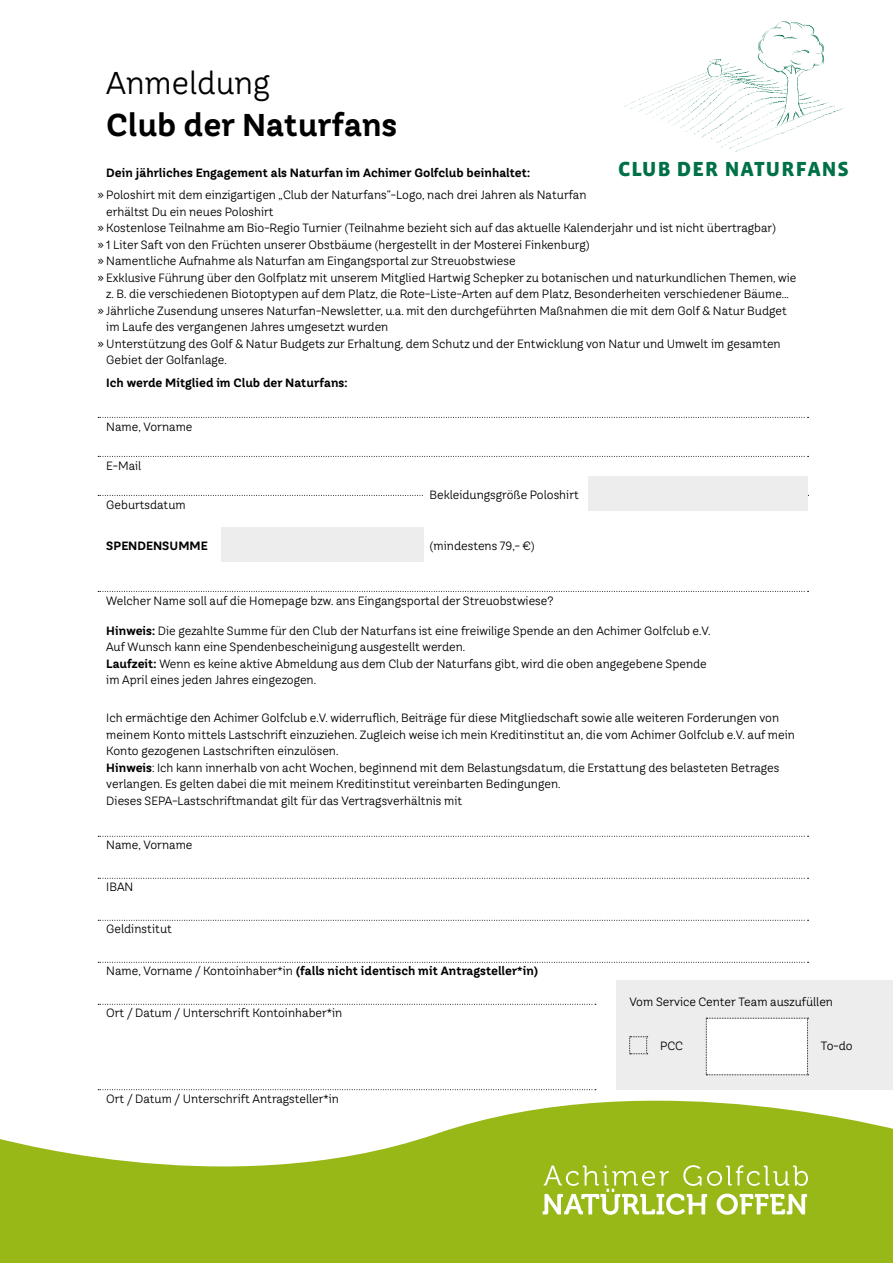
<style>
.page{position:relative;width:893px;height:1263px;background:#97b816}
.page>*{position:absolute;margin:0;border:0;box-sizing:border-box;transform-origin:0 0}
.t1{font:700 31.5px "TT Hazelnuts";color:#000}
.t2{font:31.5px "TT Hazelnuts";color:#000}
.t3{font:25.8px "Vista Sans SC Bold";color:#007147}
.t4{font:12px/16.5px "TT Hazelnuts";color:#000}
.t5{font:700 12px "TT Hazelnuts";color:#000}
.s1{font-weight:700}
.s2{font-weight:400}
</style>
<div class="page">
<div style="left:0;top:0;width:893px;height:1167px;background:#fff"></div>
<svg style="left:543px;top:1165px;width:265px;height:50px"></svg>
<svg style="left:98px;top:417px;width:710px;height:1px"></svg>
<svg style="left:98px;top:456px;width:710px;height:1px"></svg>
<svg style="left:98px;top:495px;width:325px;height:1px"></svg>
<svg style="left:98px;top:591px;width:710px;height:1px"></svg>
<svg style="left:98px;top:1089px;width:498px;height:1px"></svg>
<svg style="left:98px;top:836px;width:710px;height:1px"></svg>
<svg style="left:98px;top:878px;width:710px;height:1px"></svg>
<svg style="left:98px;top:920px;width:710px;height:1px"></svg>
<svg style="left:98px;top:962px;width:710px;height:1px"></svg>
<svg style="left:98px;top:1004px;width:498px;height:1px"></svg>
<div style="left:423px;top:477px;width:385px;height:34px;background:#fff"></div>
<div style="left:588px;top:476px;width:220px;height:34px;background:#ededed"></div>
<div style="left:221px;top:527px;width:202px;height:34px;background:#ededed"></div>
<div style="left:617px;top:980px;width:276px;height:110px;background:#ededed"></div>
<svg style="left:629px;top:1036px;width:19px;height:18px"></svg>
<div style="left:706px;top:1018px;width:102px;height:57px;background:#fff"></div>
<svg style="left:624px;top:21px;width:219px;height:131px;background:#f9fbfa"></svg>
<h1 class="t2" style="left:106px;top:63px;width:165px">Anmeldung</h1>
<h1 class="t1" style="left:106px;top:105px;width:293px">Club der Naturfans</h1>
<p class="t5" style="left:106px;top:164px;width:425px">Dein jährliches Engagement als Naturfan im Achimer Golfclub beinhaltet:</p>
<p class="t4" style="left:98px;top:186px;width:490px">» Poloshirt mit dem einzigartigen „Club der Naturfans“-Logo, nach drei Jahren als Naturfan</p>
<p class="t4" style="left:106px;top:203px;width:169px">erhältst Du ein neues Poloshirt</p>
<p class="t4" style="left:98px;top:219px;width:680px">» Kostenlose Teilnahme am Bio-Regio Turnier (Teilnahme bezieht sich auf das aktuelle Kalenderjahr und ist nicht übertragbar)</p>
<p class="t4" style="left:98px;top:236px;width:494px">» 1 Liter Saft von den Früchten unserer Obstbäume (hergestellt in der Mosterei Finkenburg)</p>
<p class="t4" style="left:98px;top:252px;width:419px">» Namentliche Aufnahme als Naturfan am Eingangsportal zur Streuobstwiese</p>
<p class="t4" style="left:98px;top:269px;width:700px">» Exklusive Führung über den Golfplatz mit unserem Mitglied Hartwig Schepker zu botanischen und naturkundlichen Themen, wie</p>
<p class="t4" style="left:106px;top:285px;width:684px">z. B. die verschiedenen Biotoptypen auf dem Platz, die Rote-Liste-Arten auf dem Platz, Besonderheiten verschiedener Bäume…</p>
<p class="t4" style="left:98px;top:302px;width:691px">» Jährliche Zusendung unseres Naturfan-Newsletter, u.a. mit den durchgeführten Maßnahmen die mit dem Golf &amp; Natur Budget</p>
<p class="t4" style="left:106px;top:318px;width:284px">im Laufe des vergangenen Jahres umgesetzt wurden</p>
<p class="t4" style="left:98px;top:335px;width:684px">» Unterstützung des Golf &amp; Natur Budgets zur Erhaltung, dem Schutz und der Entwicklung von Natur und Umwelt im gesamten</p>
<p class="t4" style="left:106px;top:351px;width:122px">Gebiet der Golfanlage.</p>
<p class="t5" style="left:106px;top:374px;width:243px">Ich werde Mitglied im Club der Naturfans:</p>
<h2 class="t3" style="left:618px;top:154px;width:233px">club der naturfans</h2>
<p class="t4" style="left:106px;top:418px;width:88px">Name, Vorname</p>
<p class="t4" style="left:106px;top:457px;width:37px">E-Mail</p>
<p class="t4" style="left:106px;top:496px;width:81px">Geburtsdatum</p>
<p class="t4" style="left:429px;top:486px;width:151px">Bekleidungsgröße Poloshirt</p>
<p class="t5" style="left:106px;top:538px;width:103px">SPENDENSUMME</p>
<p class="t4" style="left:429px;top:537px;width:107px">(mindestens 79,- €)</p>
<p class="t4" style="left:106px;top:592px;width:449px">Welcher Name soll auf die Homepage bzw. ans Eingangsportal der Streuobstwiese?</p>
<p class="t4" style="left:106px;top:622px;width:606px"><span class="s1">Hinweis:</span> Die gezahlte Summe für den Club der Naturfans ist eine freiwilige Spende an den Achimer Golfclub e.V.<br>Auf Wunsch kann eine Spendenbescheinigung ausgestellt werden.<br><span class="s1">Laufzeit:</span> Wenn es keine aktive Abmeldung aus dem Club der Naturfans gibt, wird die oben angegebene Spende im April eines jeden Jahres eingezogen.</p>
<p class="t4" style="left:106px;top:709px;width:690px">Ich ermächtige den Achimer Golfclub e.V. widerruflich, Beiträge für diese Mitgliedschaft sowie alle weiteren Forderungen von meinem Konto mittels Lastschrift einzuziehen. Zugleich weise ich mein Kreditinstitut an, die vom Achimer Golfclub e.V. auf mein Konto gezogenen Lastschriften einzulösen.<br><span class="s1">Hinweis</span>: Ich kann innerhalb von acht Wochen, beginnend mit dem Belastungsdatum, die Erstattung des belasteten Betrages verlangen. Es gelten dabei die mit meinem Kreditinstitut vereinbarten Bedingungen.<br>Dieses SEPA-Lastschriftmandat gilt für das Vertragsverhältnis mit</p>
<p class="t4" style="left:106px;top:837px;width:88px">Name, Vorname</p>
<p class="t4" style="left:106px;top:879px;width:29px">IBAN</p>
<p class="t4" style="left:106px;top:921px;width:67px">Geldinstitut</p>
<p class="t5" style="left:106px;top:963px;width:434px"><span class="s2">Name, Vorname / Kontoinhaber*in</span> (falls nicht identisch mit Antragsteller*in)</p>
<p class="t4" style="left:106px;top:1005px;width:238px">Ort / Datum / Unterschrift Kontoinhaber*in</p>
<p class="t4" style="left:106px;top:1090px;width:234px">Ort / Datum / Unterschrift Antragsteller*in</p>
<p class="t4" style="left:629px;top:993px;width:205px">Vom Service Center Team auszufüllen</p>
<p class="t4" style="left:660px;top:1037px;width:24px">PCC</p>
<p class="t4" style="left:821px;top:1037px;width:33px">To-do</p>
</div>
